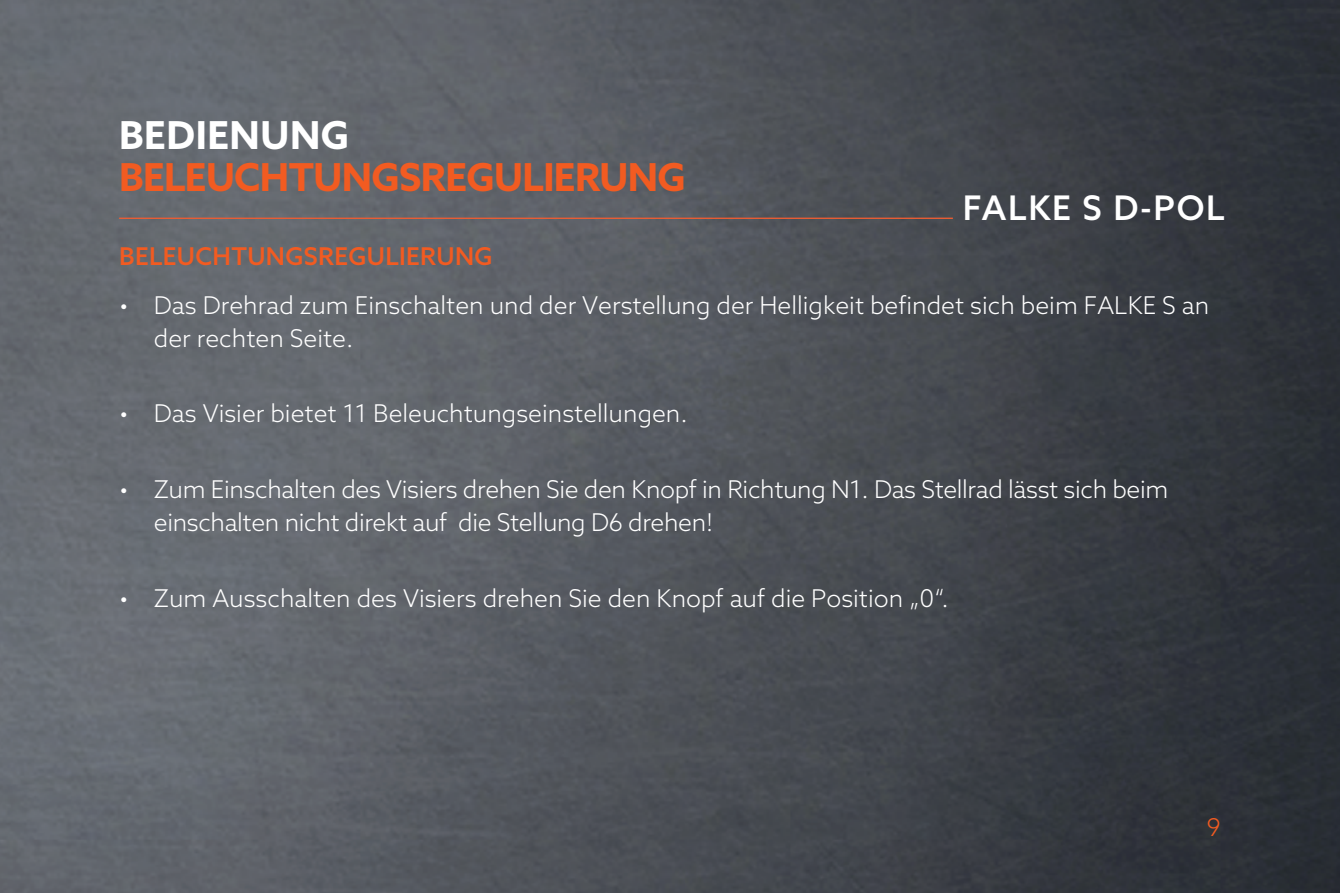
<style>
.page{position:relative;width:1340px;height:893px;background:#fff}
.page>*{position:absolute;margin:0;border:0;box-sizing:border-box;transform-origin:0 0}
.t1{font:700 38.5px "Azo Sans";letter-spacing:-.015em;color:#f25b21}
.t2{font:700 38.5px "Azo Sans";letter-spacing:.015em;color:#fff}
.t3{font:500 33.95px "Azo Sans";letter-spacing:.05em;color:#fff}
.t4{font:300 24.5px/32.9px "Azo Sans";color:#fff}
.t5{font:500 24.5px "Azo Sans";letter-spacing:.015em;color:#f25b21}
.t6{font:300 24.5px "Azo Sans";color:#f25b21}
</style>
<div class="page">
<img style="left:0;top:0;width:1339px;height:893px">
<hr style="left:119px;top:218px;width:833px;height:1px;background:#ed5d33">
<p class="t2" style="left:119px;top:109px;width:232px">BEDIENUNG</p>
<p class="t1" style="left:119px;top:151px;width:568px">BELEUCHTUNGSREGULIERUNG</p>
<h2 class="t3" style="left:962px;top:185px;width:264px">FALKE S D-POL</h2>
<p class="t5" style="left:119px;top:240px;width:375px">BELEUCHTUNGSREGULIERUNG</p>
<p class="t4" style="left:154px;top:288px;width:1057px;text-indent:-35px">• Das Drehrad zum Einschalten und der Verstellung der Helligkeit befindet sich beim FALKE S an der rechten Seite.</p>
<p class="t4" style="left:119px;top:397px;width:570px">• Das Visier bietet 11 Beleuchtungseinstellungen.</p>
<p class="t4" style="left:154px;top:473px;width:1015px;text-indent:-35px">• Zum Einschalten des Visiers drehen Sie den Knopf in Richtung N1. Das Stellrad lässt sich beim einschalten nicht direkt auf die Stellung D6 drehen!</p>
<p class="t4" style="left:119px;top:581px;width:831px">• Zum Ausschalten des Visiers drehen Sie den Knopf auf die Position „0“.</p>
<p class="t6" style="left:1206px;top:811px;width:15px">9</p>
</div>
